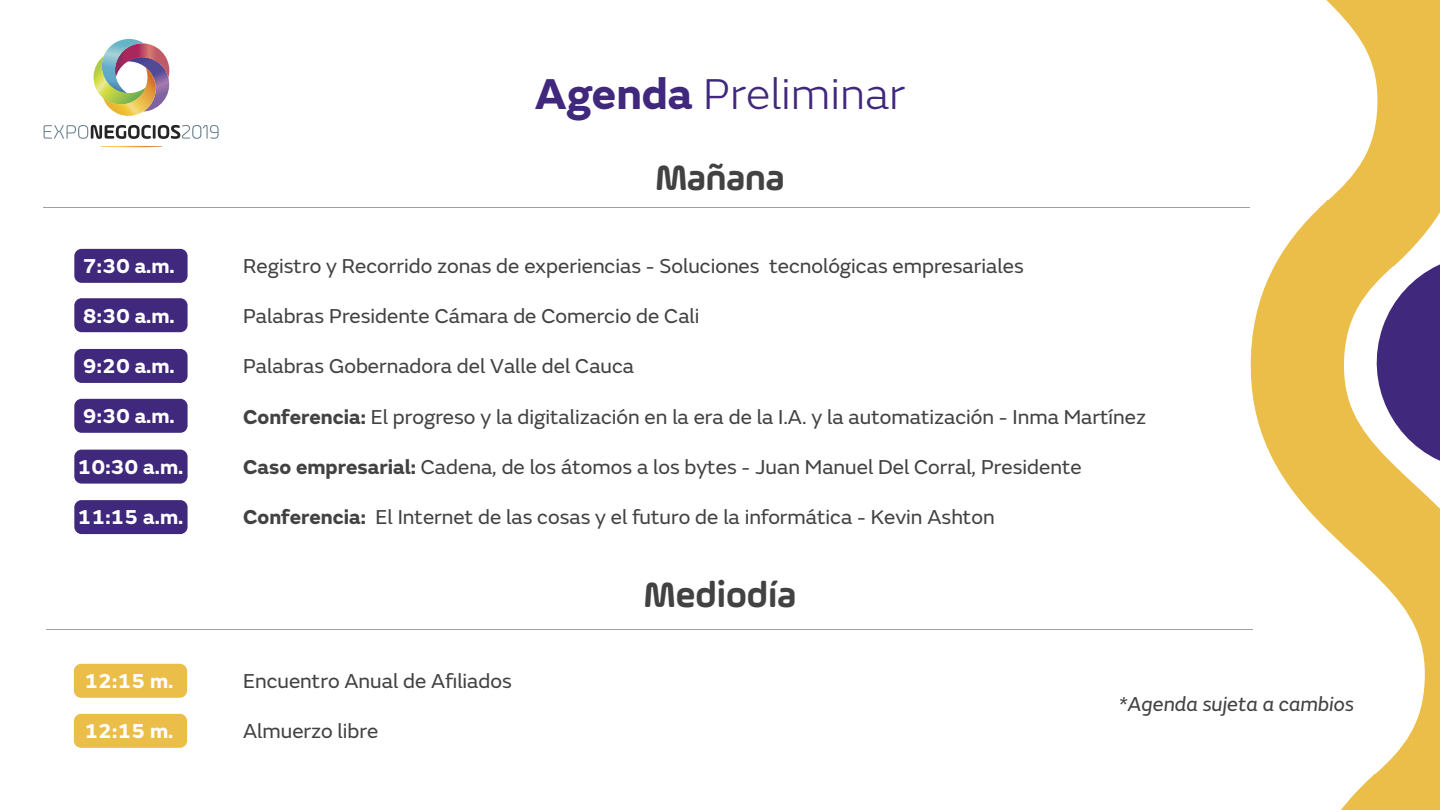
<style>
.page{position:relative;width:1440px;height:810px;background:#fff}
.page>*{position:absolute;margin:0;border:0;box-sizing:border-box;transform-origin:0 0}
.t1{font:300 45px "FS Emeric";color:#40287c}
.t2{font:700 37.5px "Ample Soft";color:#424242}
.t3{font:21px "FS Emeric";color:#424242}
.t4{font:700 21px "FS Emeric";color:#fff}
.t5{font:italic 21px "FS Emeric";color:#424242}
.s1{font-weight:700}
</style>
<div class="page">
<img style="left:93px;top:39px;width:77px;height:77px">
<svg style="left:100px;top:146px;width:63px;height:1px"></svg>
<hr style="left:153px;top:125px;width:3px;height:14px;background:#262424">
<svg style="left:158px;top:125px;width:61px;height:14px"></svg>
<svg style="left:44px;top:125px;width:107px;height:14px"></svg>
<hr style="left:44px;top:207px;width:1206px;height:1px;background:#424242">
<div style="left:74px;top:664px;width:113px;height:34px;background:#ebbe49;border-radius:7px"></div>
<div style="left:74px;top:714px;width:113px;height:34px;background:#ebbe49;border-radius:7px"></div>
<svg style="left:1201px;top:0;width:239px;height:810px"></svg>
<svg style="left:1363px;top:241px;width:77px;height:243px"></svg>
<hr style="left:47px;top:629px;width:1206px;height:1px;background:#424242">
<div style="left:74px;top:249px;width:114px;height:34px;background:#40287c;border-radius:7px"></div>
<div style="left:74px;top:298px;width:114px;height:34px;background:#40287c;border-radius:7px"></div>
<div style="left:74px;top:349px;width:114px;height:34px;background:#40287c;border-radius:7px"></div>
<div style="left:74px;top:399px;width:114px;height:34px;background:#40287c;border-radius:7px"></div>
<div style="left:74px;top:450px;width:114px;height:34px;background:#40287c;border-radius:7px"></div>
<div style="left:74px;top:500px;width:114px;height:34px;background:#40287c;border-radius:7px"></div>
<h1 class="t1" style="left:535px;top:63px;width:372px"><span class="s1">Agenda</span> Preliminar</h1>
<p class="t4" style="left:83px;top:249px;width:93px">7:30 a.m.</p>
<p class="t4" style="left:83px;top:299px;width:93px">8:30 a.m.</p>
<p class="t4" style="left:83px;top:350px;width:93px">9:20 a.m.</p>
<p class="t4" style="left:83px;top:399px;width:93px">9:30 a.m.</p>
<p class="t4" style="left:78px;top:450px;width:107px">10:30 a.m.</p>
<p class="t4" style="left:78px;top:501px;width:107px">11:15 a.m.</p>
<h2 class="t2" style="left:655px;top:155px;width:131px">Mañana</h2>
<p class="t3" style="left:243px;top:251px;width:782px">Registro y Recorrido zonas de experiencias - Soluciones tecnológicas empresariales</p>
<p class="t3" style="left:243px;top:301px;width:458px">Palabras Presidente Cámara de Comercio de Cali</p>
<p class="t3" style="left:243px;top:351px;width:393px">Palabras Gobernadora del Valle del Cauca</p>
<p class="t3" style="left:243px;top:402px;width:904px"><span class="s1">Conferencia:</span> El progreso y la digitalización en la era de la I.A. y la automatización - Inma Martínez</p>
<p class="t3" style="left:243px;top:452px;width:840px"><span class="s1">Caso empresarial:</span> Cadena, de los átomos a los bytes - Juan Manuel Del Corral, Presidente</p>
<p class="t3" style="left:243px;top:502px;width:753px"><span class="s1">Conferencia:</span> El Internet de las cosas y el futuro de la informática - Kevin Ashton</p>
<h2 class="t2" style="left:644px;top:571px;width:154px">Mediodía</h2>
<p class="t4" style="left:84px;top:664px;width:90px">12:15 m.</p>
<p class="t3" style="left:243px;top:666px;width:270px">Encuentro Anual de Afiliados</p>
<p class="t4" style="left:84px;top:714px;width:90px">12:15 m.</p>
<p class="t3" style="left:243px;top:716px;width:137px">Almuerzo libre</p>
<p class="t5" style="left:1119px;top:688px;width:237px">*Agenda sujeta a cambios</p>
</div>
